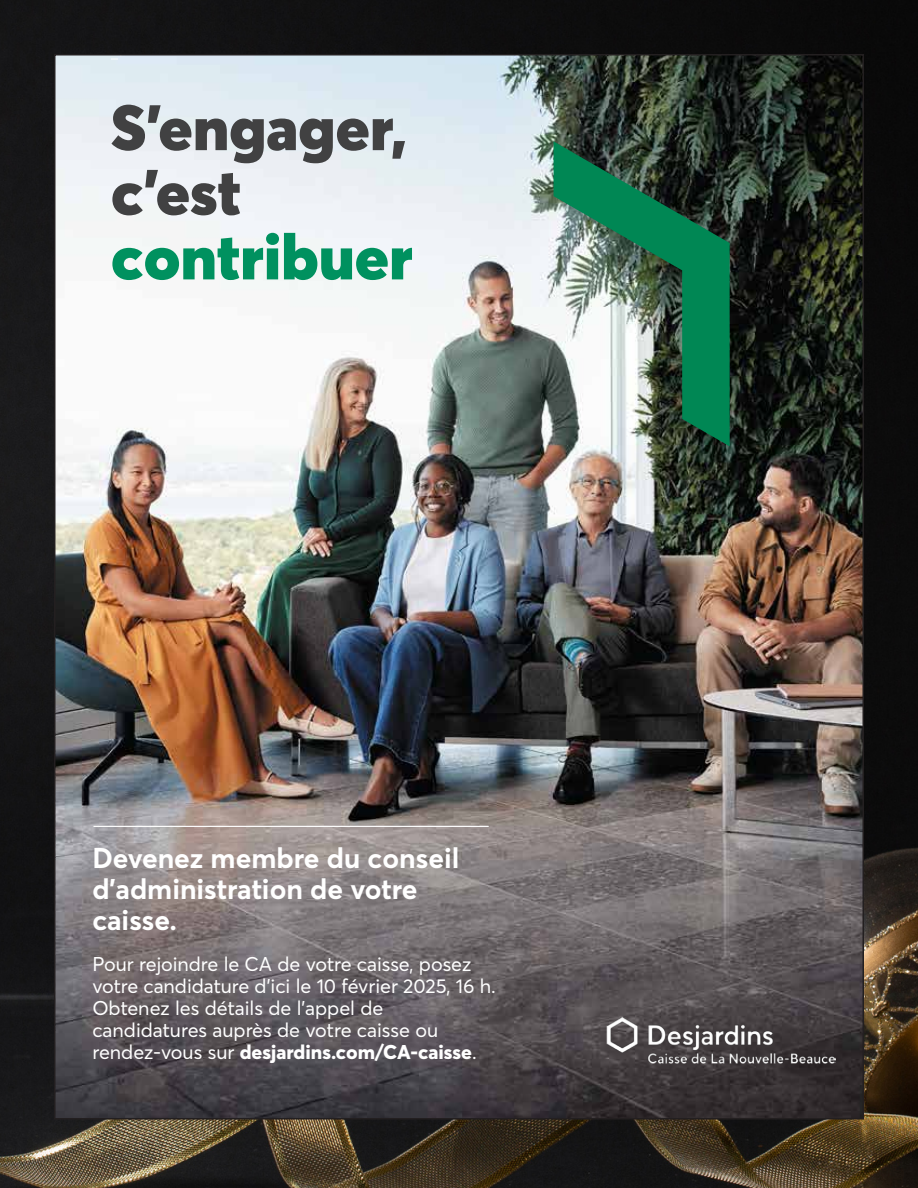
<style>
.page{position:relative;width:918px;height:1188px;background:#fff}
.page>*{position:absolute;margin:0;border:0;box-sizing:border-box;transform-origin:0 0}
.t1{font:900 63.3px/64.7px "Desjardins Sans";color:#414142}
.t2{font:900 63.3px "Desjardins Sans";color:#00915f}
.t3{font:700 28.2px/30.9px "Desjardins Sans";color:#fff}
.t4{font:19.8px/22.2px "Desjardins Sans";color:#fff}
.s1{font-weight:800}
</style>
<div class="page">
<img style="left:0;top:0;width:918px;height:1188px">
<img style="left:57px;top:57px;width:804px;height:1060px">
<hr style="left:93px;top:826px;width:396px;height:1px;background:#fff">
<svg style="left:554px;top:141px;width:176px;height:305px;background:#568671"></svg>
<svg style="left:111px;top:57px;width:11px;height:3px"></svg>
<img style="left:606px;top:1016px;width:230px;height:48px">
<h1 class="t1" style="left:111px;top:95px;width:298px">S’engager, c’est</h1>
<h1 class="t2" style="left:111px;top:217px;width:303px">contribuer</h1>
<h2 class="t3" style="left:92px;top:843px;width:369px">Devenez membre du conseil d’administration de votre caisse.</h2>
<p class="t4" style="left:92px;top:952px;width:405px">Pour rejoindre le CA de votre caisse, posez votre candidature d’ici le 10 février 2025, 16 h.<br>Obtenez les détails de l’appel de candidatures auprès de votre caisse ou rendez-vous sur <span class="s1">desjardins.com/CA-caisse</span>.</p>
</div>
